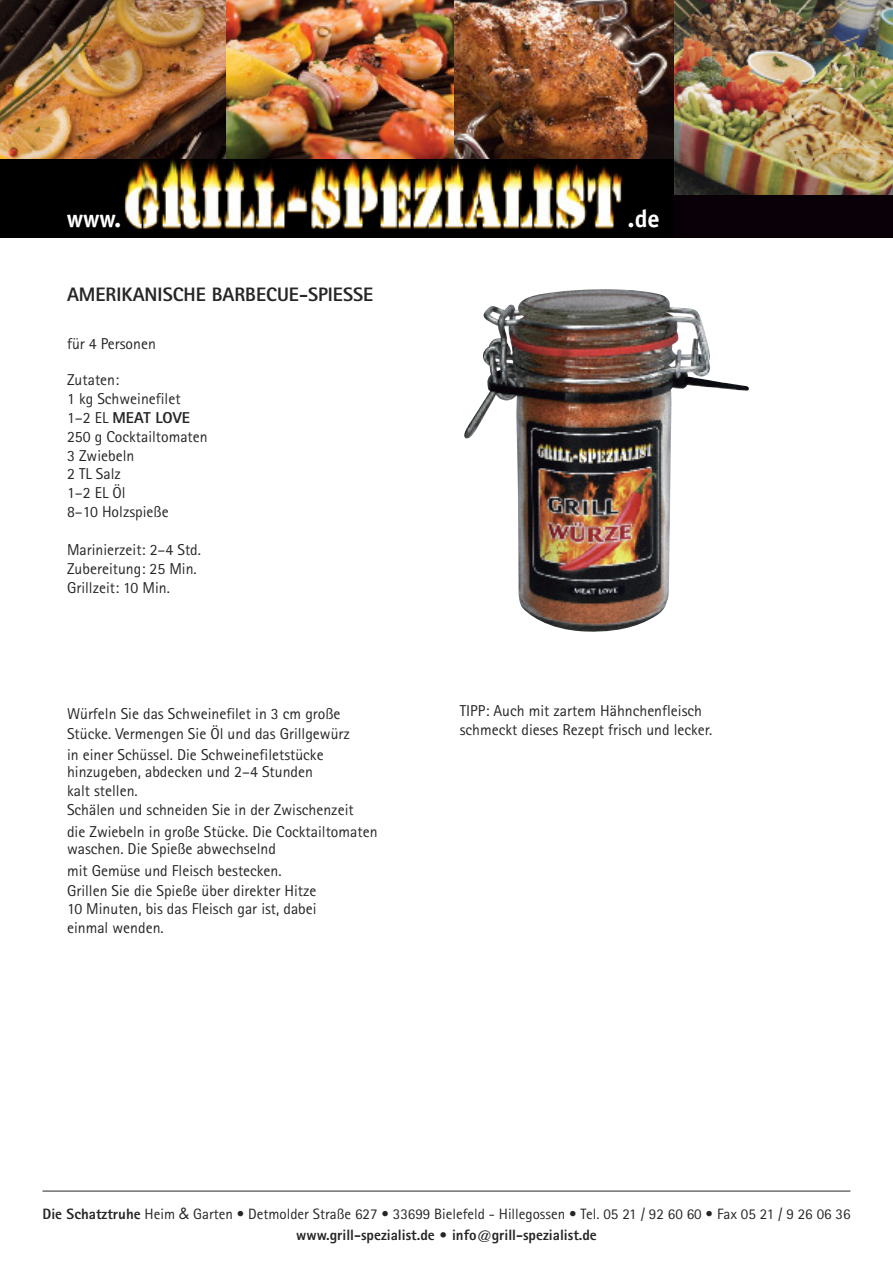
<style>
.page{position:relative;width:893px;height:1263px;background:#fff}
.page>*{position:absolute;margin:0;border:0;box-sizing:border-box;transform-origin:0 0}
.t1{font:700 24.6px "Officina Sans";color:#fff}
.t2{font:700 24.45px "Officina Sans";color:#fff}
.t3{font:800 19.5px "Rotis Sans Serif";color:#272627}
.t4{font:15.75px/18.9px "Rotis Sans Serif";color:#272627}
.t5{font:15px/21px "Rotis Sans Serif";color:#272627;text-align:center}
.s1{font-family:"Koz Min Pr 6 N";font-weight:500}
.s2{font-weight:800}
.s3{font-family:"Futura"}
</style>
<div class="page">
<hr style="left:43px;top:1191px;width:807px;height:1px;background:#272627">
<img style="left:464px;top:289px;width:285px;height:343px">
<img style="left:0;top:0;width:227px;height:159px">
<img style="left:227px;top:0;width:227px;height:159px">
<img style="left:454px;top:0;width:220px;height:159px">
<img style="left:674px;top:0;width:219px;height:196px">
<div style="left:0;top:196px;width:893px;height:42px;background:#090007"></div>
<img style="left:0;top:159px;width:674px;height:71px">
<h2 class="t2" style="left:67px;top:209px;width:56px">www.</h2>
<h1 class="t1" style="left:627px;top:209px;width:34px">.de</h1>
<p class="t3" style="left:67px;top:288px;width:308px">AMERIKANISCHE BARBECUE-SPIESSE</p>
<p class="t4" style="left:67px;top:335px;width:90px">fu<span class="s1">̈</span>r 4 Personen</p>
<p class="t4" style="left:67px;top:372px;width:142px">Zutaten:<br>1 kg Schweinefilet<br>1–2 EL <span class="s2">MEAT LOVE<br></span>250 g Cocktailtomaten<br>3 Zwiebeln<br>2 TL Salz<br>1–2 EL Öl<br>8–10 Holzspieße</p>
<p class="t4" style="left:67px;top:542px;width:136px">Marinierzeit: 2–4 Std.<br>Zubereitung: 25 Min.<br>Grillzeit: 10 Min.</p>
<p class="t4" style="left:67px;top:705px;width:284px;line-height:20.4px">Wu<span class="s1">̈</span>rfeln Sie das Schweinefilet in 3 cm große<br>Stu<span class="s1">̈</span>cke. Vermengen Sie Öl und das Grillgewu<span class="s1">̈</span>rz in einer Schu<span class="s1">̈</span>ssel. Die Schweinefiletstu<span class="s1">̈</span>cke</p>
<p class="t4" style="left:67px;top:764px;width:288px">hinzugeben, abdecken und 2–4 Stunden<br>kalt stellen.<br>Schälen und schneiden Sie in der Zwischenzeit</p>
<p class="t4" style="left:67px;top:824px;width:312px;line-height:17.4px">die Zwiebeln in große Stu<span class="s1">̈</span>cke. Die Cocktailtomaten waschen. Die Spieße abwechselnd</p>
<p class="t4" style="left:67px;top:862px;width:251px;line-height:20.4px">mit Gemu<span class="s1">̈</span>se und Fleisch bestecken.<br>Grillen Sie die Spieße u<span class="s1">̈</span>ber direkter Hitze</p>
<p class="t4" style="left:67px;top:900px;width:251px">10 Minuten, bis das Fleisch gar ist, dabei einmal wenden.</p>
<p class="t4" style="left:460px;top:702px;width:254px">TIPP: Auch mit zartem Hähnchenfleisch schmeckt dieses Rezept frisch und lecker.</p>
<p class="t5" style="left:42px;top:1205px;width:810px"><span class="s2">Die Schatztruhe</span> Heim <span class="s3">&amp;</span> Garten • Detmolder Straße 627 • 33699 Bielefeld - Hillegossen • Tel. 05 21 / 92 60 60 • Fax 05 21 / 9 26 06 36 <span class="s2">www.grill-spezialist.de • info@grill-spezialist.de</span></p>
</div>
